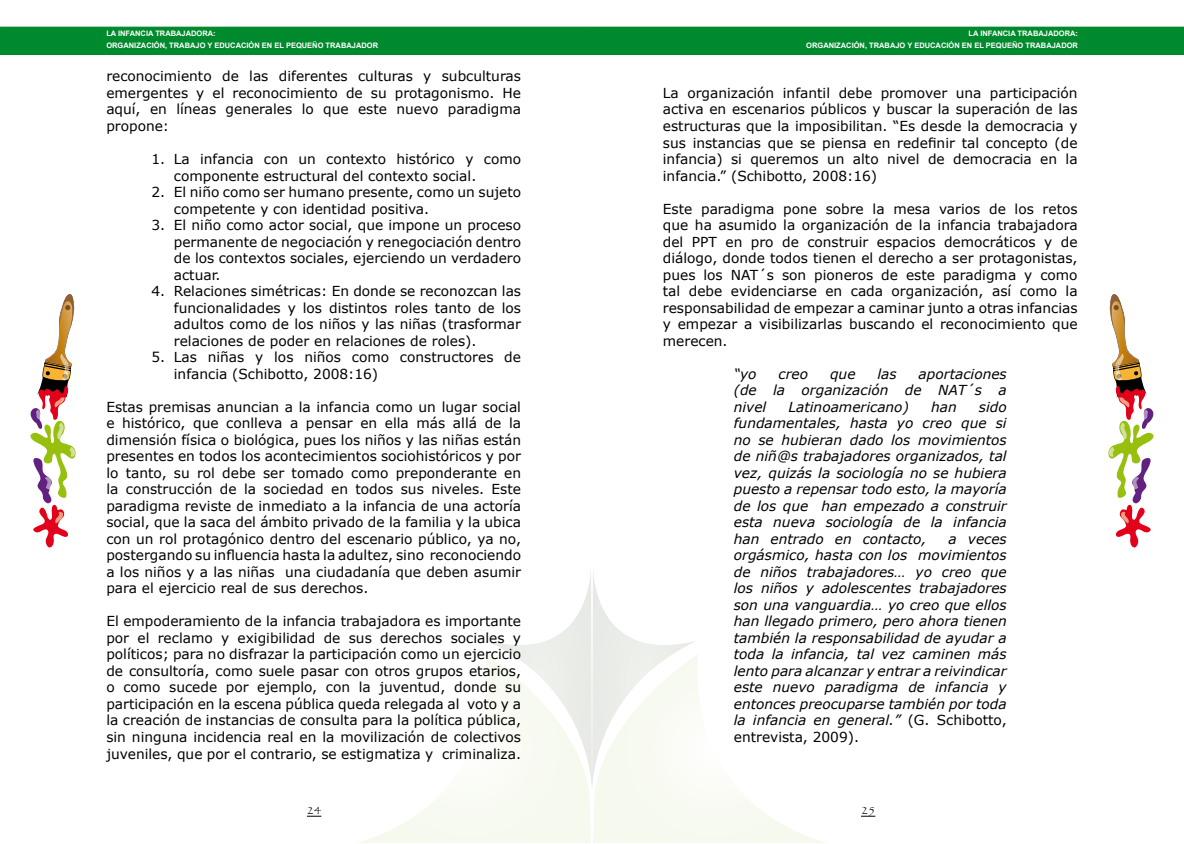
<style>
.page{position:relative;width:1184px;height:844px;background:#fff}
.page>*{position:absolute;margin:0;border:0;box-sizing:border-box;transform-origin:0 0}
.t1{font:13.75px/16.5px "Verdana";color:#000;text-align:justify}
.t2{font:italic 13.75px/16.5px "Verdana";color:#000;text-align:justify}
.t3{font:12.5px "Papyrus";color:#000}
.t4{font:700 7.5px/12px "Arial";color:#fff}
.s1{font-style:normal}
</style>
<div class="page">
<div style="left:0;top:27px;width:592px;height:28px;background:#008a2e"></div>
<div style="left:592px;top:27px;width:591px;height:27px;background:#008a2e"></div>
<div style="left:592px;top:27px;width:591px;height:28px;border:1px solid #008a2e"></div>
<svg style="left:307px;top:815px;width:14px;height:1px"></svg>
<svg style="left:861px;top:815px;width:14px;height:1px"></svg>
<svg style="left:1108px;top:294px;width:46px;height:254px"></svg>
<svg style="left:593px;top:655px;width:230px;height:187px"></svg>
<svg style="left:30px;top:294px;width:46px;height:254px"></svg>
<svg style="left:489px;top:572px;width:208px;height:225px"></svg>
<svg style="left:361px;top:654px;width:230px;height:188px"></svg>
<p class="t4" style="left:106px;top:28px;width:273px">LA INFANCIA TRABAJADORA:<br>ORGANIZACIÓN, TRABAJO Y EDUCACIÓN EN EL PEQUEÑO TRABAJADOR</p>
<p class="t4" style="left:806px;top:28px;width:273px;text-align:right">LA INFANCIA TRABAJADORA:<br>ORGANIZACIÓN, TRABAJO Y EDUCACIÓN EN EL PEQUEÑO TRABAJADOR</p>
<p class="t1" style="left:106px;top:68px;width:416px">reconocimiento de las diferentes culturas y subculturas emergentes y el reconocimiento de su protagonismo. He aquí, en líneas generales lo que este nuevo paradigma propone:</p>
<p class="t1" style="left:174px;top:150px;width:349px;text-indent:-22px">1. La infancia con un contexto histórico y como componente estructural del contexto social.</p>
<p class="t1" style="left:174px;top:183px;width:349px;text-indent:-22px">2. El niño como ser humano presente, como un sujeto competente y con identidad positiva.</p>
<p class="t1" style="left:174px;top:216px;width:349px;text-indent:-22px">3. El niño como actor social, que impone un proceso permanente de negociación y renegociación dentro de los contextos sociales, ejerciendo un verdadero actuar.</p>
<p class="t1" style="left:174px;top:282px;width:349px;text-indent:-22px">4. Relaciones simétricas: En donde se reconozcan las funcionalidades y los distintos roles tanto de los adultos como de los niños y las niñas (trasformar relaciones de poder en relaciones de roles).</p>
<p class="t1" style="left:174px;top:348px;width:349px;text-indent:-22px">5. Las niñas y los niños como constructores de infancia (Schibotto, 2008:16)</p>
<p class="t1" style="left:106px;top:398px;width:416px">Estas premisas anuncian a la infancia como un lugar social e histórico, que conlleva a pensar en ella más allá de la dimensión física o biológica, pues los niños y las niñas están presentes en todos los acontecimientos sociohistóricos y por lo tanto, su rol debe ser tomado como preponderante en la construcción de la sociedad en todos sus niveles. Este paradigma reviste de inmediato a la infancia de una actoría social, que la saca del ámbito privado de la familia y la ubica con un rol protagónico dentro del escenario público, ya no, postergando su influencia hasta la adultez, sino reconociendo a los niños y a las niñas una ciudadanía que deben asumir para el ejercicio real de sus derechos.</p>
<p class="t1" style="left:106px;top:612px;width:416px">El empoderamiento de la infancia trabajadora es importante por el reclamo y exigibilidad de sus derechos sociales y políticos; para no disfrazar la participación como un ejercicio de consultoría, como suele pasar con otros grupos etarios, o como sucede por ejemplo, con la juventud, donde su participación en la escena pública queda relegada al voto y a la creación de instancias de consulta para la política pública, sin ninguna incidencia real en la movilización de colectivos juveniles, que por el contrario, se estigmatiza y criminaliza.</p>
<p class="t1" style="left:663px;top:84px;width:416px">La organización infantil debe promover una participación activa en escenarios públicos y buscar la superación de las estructuras que la imposibilitan. “Es desde la democracia y sus instancias que se piensa en redefinir tal concepto (de infancia) si queremos un alto nivel de democracia en la infancia.” (Schibotto, 2008:16)</p>
<p class="t1" style="left:663px;top:200px;width:416px">Este paradigma pone sobre la mesa varios de los retos que ha asumido la organización de la infancia trabajadora del PPT en pro de construir espacios democráticos y de diálogo, donde todos tienen el derecho a ser protagonistas, pues los NAT´s son pioneros de este paradigma y como tal debe evidenciarse en cada organización, así como la responsabilidad de empezar a caminar junto a otras infancias y empezar a visibilizarlas buscando el reconocimiento que merecen.</p>
<p class="t2" style="left:733px;top:365px;width:24px">“yo</p>
<p class="t2" style="left:778px;top:365px;width:31px">creo</p>
<p class="t2" style="left:830px;top:365px;width:27px">que</p>
<p class="t2" style="left:877px;top:365px;width:21px">las</p>
<p class="t2" style="left:733px;top:365px;width:274px;text-indent:185px">aportaciones (de la organización de NAT´s a nivel</p>
<p class="t2" style="left:733px;top:398px;width:274px;text-indent:245px">sido fundamentales, hasta yo creo que si no se hubieran dado los movimientos de niñ@s trabajadores organizados, tal vez, quizás la sociología no se hubiera puesto a repensar todo esto, la mayoría de los que han empezado a construir esta nueva sociología de la infancia han entrado en contacto,</p>
<p class="t2" style="left:788px;top:398px;width:122px">Latinoamericano)</p>
<p class="t2" style="left:931px;top:398px;width:27px">han</p>
<p class="t2" style="left:733px;top:530px;width:274px;text-indent:215px">a veces orgásmico, hasta con los movimientos de niños trabajadores… yo creo que los niños y adolescentes trabajadores son una vanguardia… yo creo que ellos han llegado primero, pero ahora tienen también la responsabilidad de ayudar a toda la infancia, tal vez caminen más lento para alcanzar y entrar a reivindicar este nuevo paradigma de infancia y entonces preocuparse también por toda la infancia en general.” <span class="s1">(G. Schibotto, entrevista, 2009).</span></p>
<p class="t3" style="left:307px;top:801px;width:16px">24</p>
<p class="t3" style="left:861px;top:801px;width:16px">25</p>
</div>
